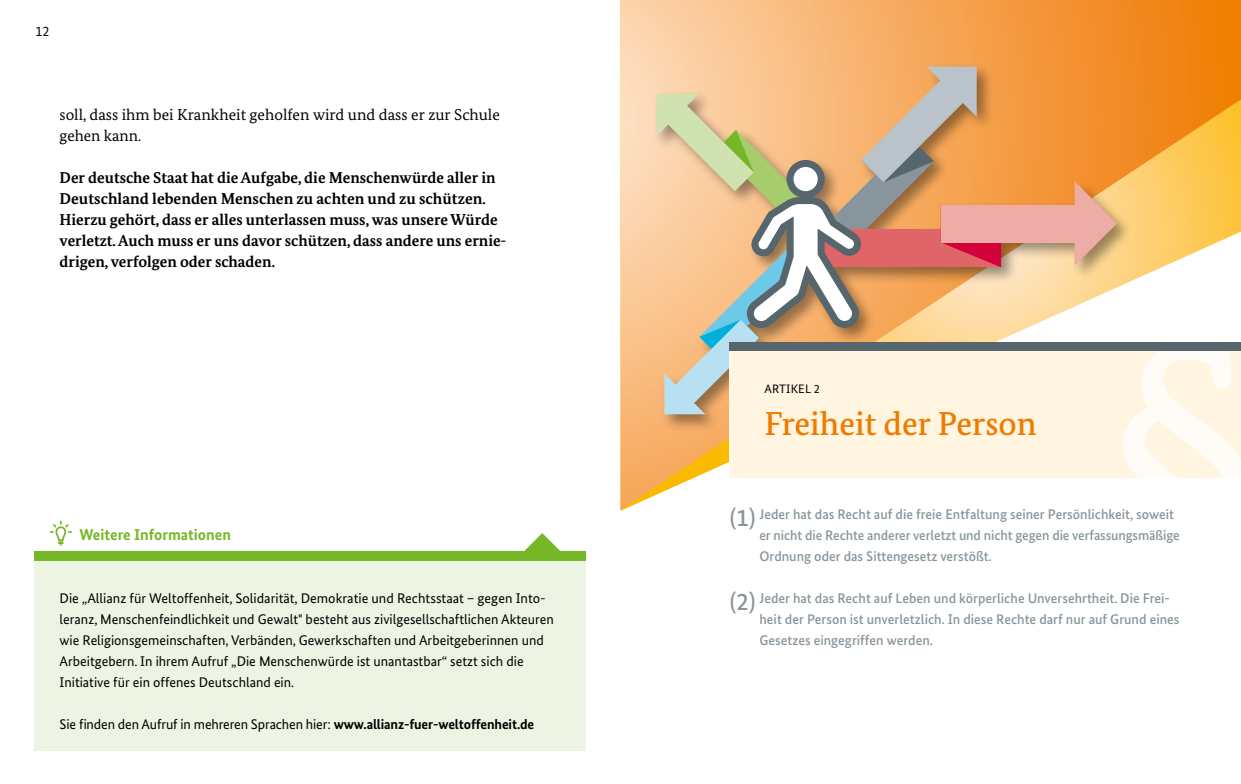
<style>
.page{position:relative;width:1241px;height:784px;background:#fff}
.page>*{position:absolute;margin:0;border:0;box-sizing:border-box;transform-origin:0 0}
.t1{font:500 33.25px "Bundes Serif";color:#ef7c00}
.t2{font:700 15.75px/21px "Bundes Serif";color:#000}
.t3{font:15.75px/21px "Bundes Serif";color:#000}
.t4{font:700 15.75px "Bundes Sans";color:#75b726}
.t5{font:14px/21px "Bundes Sans";color:#000}
.t6{font:500 14px/21px "Bundes Sans";color:#88959d}
.t7{font:12.25px "Bundes Sans";letter-spacing:.01em;color:#000}
.s1{font-weight:700}
.s2{font-size:24.5px}
</style>
<div class="page">
<svg style="left:620px;top:0;width:620px;height:510px"></svg>
<div style="left:653px;top:63px;width:480px;height:369px;background:#000;opacity:.4"></div>
<div style="left:940px;top:204px;width:135px;height:38px;background:#eeaca7"></div>
<svg style="left:1074px;top:181px;width:42px;height:85px;background:#e5ac88"></svg>
<svg style="left:656px;top:67px;width:344px;height:347px;background:#dbb38b"></svg>
<div style="left:729px;top:351px;width:511px;height:126px;background:#fff5e0"></div>
<svg style="left:1123px;top:351px;width:117px;height:126px"></svg>
<div style="left:729px;top:342px;width:511px;height:9px;background:#57656c"></div>
<div style="left:35px;top:561px;width:550px;height:189px;background:#eef4e3"></div>
<div style="left:35px;top:551px;width:550px;height:10px;background:#75b726"></div>
<svg style="left:524px;top:533px;width:36px;height:18px"></svg>
<svg style="left:50px;top:521px;width:21px;height:24px"></svg>
<p class="t5" style="left:36px;top:20px;width:15px">12</p>
<p class="t3" style="left:60px;top:104px;width:442px">soll, dass ihm bei Krankheit geholfen wird und dass er zur Schule gehen kann.</p>
<p class="t2" style="left:60px;top:167px;width:448px">Der deutsche Staat hat die Aufgabe, die Menschenwürde aller in Deutschland lebenden Menschen zu achten und zu schützen.<br>Hierzu gehört, dass er alles unterlassen muss, was unsere Würde verletzt. Auch muss er uns davor schützen, dass andere uns ernie&shy;drigen, verfolgen oder schaden.</p>
<p class="t4" style="left:79px;top:525px;width:153px">Weitere Informationen</p>
<p class="t5" style="left:60px;top:588px;width:495px">Die „Allianz für Weltoffenheit, Solidarität, Demokratie und Rechtsstaat – gegen Into&shy;leranz, Menschenfeindlichkeit und Gewalt" besteht aus zivilgesellschaftlichen Akteuren wie Religionsgemeinschaften, Verbänden, Gewerkschaften und Arbeitgeberinnen und Arbeitgebern. In ihrem Aufruf „Die Menschenwürde ist unantastbar“ setzt sich die Initiative für ein offenes Deutschland ein.</p>
<p class="t5" style="left:60px;top:714px;width:476px">Sie finden den Aufruf in mehreren Sprachen hier: <span class="s1">www.allianz-fuer-weltoffenheit.de</span></p>
<p class="t7" style="left:764px;top:382px;width:57px">ARTIKEL 2</p>
<h1 class="t1" style="left:764px;top:404px;width:274px">Freiheit der Person</h1>
<p class="t6" style="left:759px;top:504px;width:422px;text-indent:-30px"><span class="s2">(1)</span> Jeder hat das Recht auf die freie Entfaltung seiner Persönlichkeit, soweit er nicht die Rechte anderer verletzt und nicht gegen die verfassungsmäßige<br>Ordnung oder das Sittengesetz verstößt.</p>
<p class="t6" style="left:759px;top:588px;width:421px;text-indent:-30px"><span class="s2">(2)</span> Jeder hat das Recht auf Leben und körperliche Unversehrtheit. Die Frei&shy;heit der Person ist unverletzlich. In diese Rechte darf nur auf Grund eines<br>Gesetzes eingegriffen werden.</p>
</div>
